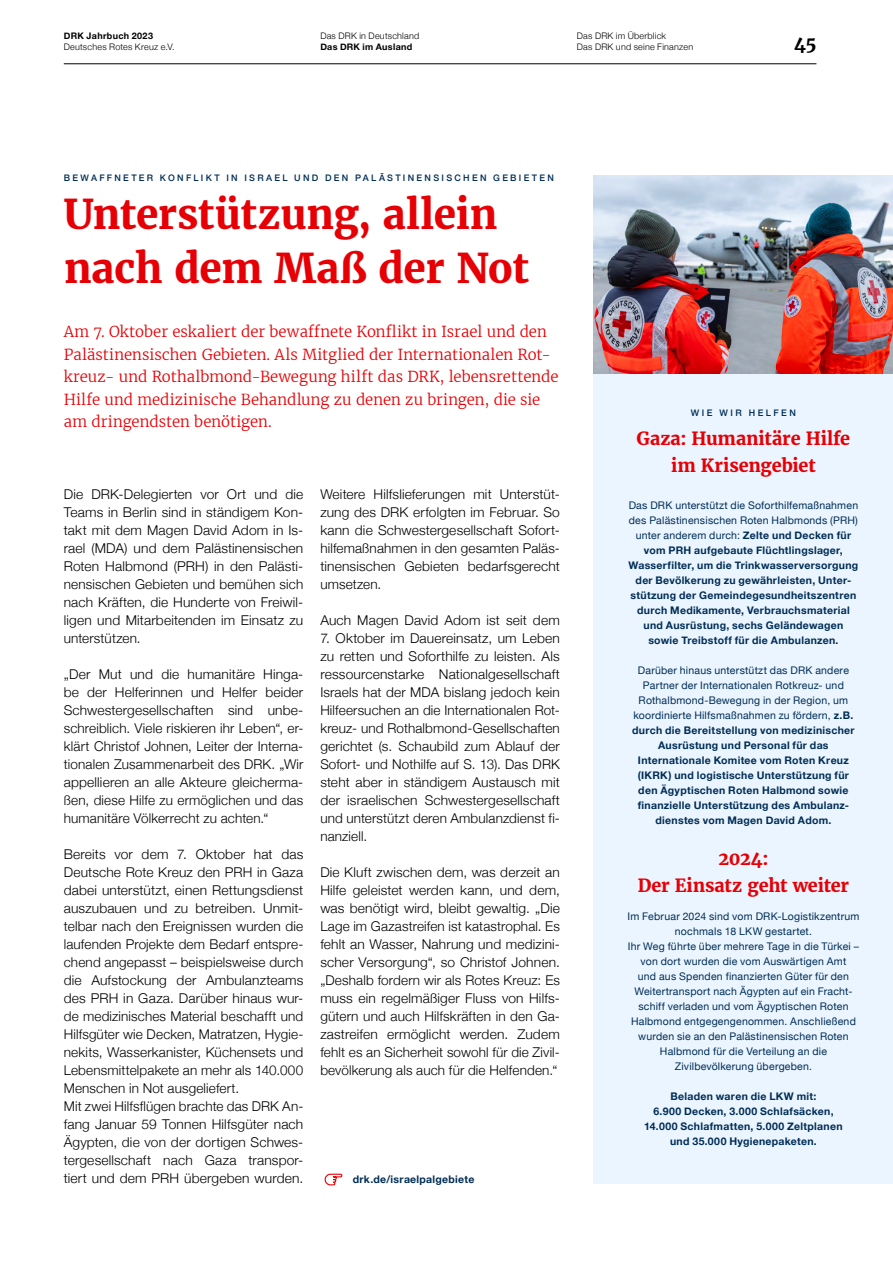
<style>
.page{position:relative;width:893px;height:1263px;background:#fff}
.page>*{position:absolute;margin:0;border:0;box-sizing:border-box;transform-origin:0 0}
.t1{font:700 40.5px/54px "Merriweather";letter-spacing:-.01em;color:#e60005}
.t2{font:700 18px/27px "Merriweather";letter-spacing:-.005em;color:#e60005;text-align:center}
.t3{font:700 18px "Merriweather";color:#000}
.t4{font:300 15px/22.5px "Merriweather";color:#e60005}
.t5{font:300 13.5px/18px "Helvetica Neue";letter-spacing:.01em;color:#000;text-align:justify}
.t6{font:700 10.5px/15px "Helvetica Neue";letter-spacing:.025em;color:#002d55;text-align:center}
.t7{font:10.5px/15px "Helvetica Neue";letter-spacing:.02em;color:#002d55;text-align:center}
.t8{font:300 9px/10.8px "Helvetica Neue";letter-spacing:.025em;color:#000}
.t9{font:500 9px "Helvetica Neue";letter-spacing:.255em;color:#002d55}
.t10{font:700 9px "Helvetica Neue";letter-spacing:.035em;color:#000}
.t11{font:500 9px "Helvetica Neue";letter-spacing:.275em;color:#002d55}
.s1{font-weight:400}
</style>
<div class="page">
<div style="left:594px;top:175px;width:299px;height:1008px;background:#ebf5ff"></div>
<img style="left:594px;top:175px;width:299px;height:198px">
<svg style="left:324px;top:1173px;width:19px;height:13px"></svg>
<hr style="left:64px;top:64px;width:752px;height:1px;background:#000">
<p class="t10" style="left:64px;top:29px;width:91px">DRK Jahrbuch 2023</p>
<p class="t8" style="left:64px;top:41px;width:112px">Deutsches Rotes Kreuz e.V.</p>
<p class="t8" style="left:320px;top:30px;width:100px">Das DRK in Deutschland</p>
<p class="t10" style="left:320px;top:40px;width:93px">Das DRK im Ausland</p>
<p class="t8" style="left:577px;top:30px;width:118px">Das DRK im Überblick<br>Das DRK und seine Finanzen</p>
<h2 class="t3" style="left:794px;top:32px;width:24px">45</h2>
<p class="t9" style="left:64px;top:171px;width:492px">BEWAFFNETER KONFLIKT IN ISRAEL UND DEN PALÄSTINENSISCHEN GEBIETEN</p>
<h1 class="t1" style="left:64px;top:187px;width:467px">Unterstützung, allein nach dem Maß der Not</h1>
<p class="t4" style="left:64px;top:320px;width:496px">Am 7. Oktober eskaliert der bewaffnete Konflikt in Israel und den Palästinensischen Gebieten. Als Mitglied der Internationalen Rot&shy;kreuz- und Rothalbmond-Bewegung hilft das DRK, lebensrettende Hilfe und medizinische Behandlung zu denen zu bringen, die sie am dringendsten benötigen.</p>
<p class="t5" style="left:64px;top:484px;width:241px">Die DRK-Delegierten vor Ort und die Teams in Berlin sind in ständigem Kon&shy;takt mit dem Magen David Adom in Is&shy;rael (MDA) und dem Palästinensischen Roten Halbmond (PRH) in den Palästi&shy;nensischen Gebieten und bemühen sich nach Kräften, die Hunderte von Freiwil&shy;ligen und Mitarbeitenden im Einsatz zu unterstützen.</p>
<p class="t5" style="left:64px;top:664px;width:241px">„Der Mut und die humanitäre Hinga&shy;be der Helferinnen und Helfer beider Schwestergesellschaften sind unbe&shy;schreiblich. Viele riskieren ihr Leben“, er&shy;klärt Christof Johnen, Leiter der Interna&shy;tionalen Zusammenarbeit des DRK. „Wir appellieren an alle Akteure gleicherma&shy;ßen, diese Hilfe zu ermöglichen und das humanitäre Völkerrecht zu achten.“</p>
<p class="t5" style="left:64px;top:844px;width:241px;text-align:left">Bereits vor dem 7. Oktober hat das Deutsche Rote Kreuz den PRH in Gaza dabei unterstützt, einen Rettungsdienst auszubauen und zu betreiben. Unmit&shy;telbar nach den Ereignissen wurden die laufenden Projekte dem Bedarf entspre&shy;chend angepasst – beispielsweise durch die Aufstockung der Ambulanzteams des PRH in Gaza. Darüber hinaus wur&shy;de medizinisches Material beschafft und Hilfsgüter wie Decken, Matratzen, Hygie&shy;nekits, Wasserkanister, Küchensets und Lebensmittelpakete an mehr als 140.000<br>Menschen in Not ausgeliefert.<br>Mit zwei Hilfsflügen brachte das DRK An&shy;fang Januar 59 Tonnen Hilfsgüter nach Ägypten, die von der dortigen Schwes&shy;tergesellschaft nach Gaza transpor&shy;tiert und dem PRH übergeben wurden.</p>
<p class="t5" style="left:320px;top:484px;width:241px">Weitere Hilfslieferungen mit Unterstüt&shy;zung des DRK erfolgten im Februar. So kann die Schwestergesellschaft Sofort&shy;hilfemaßnahmen in den gesamten Paläs&shy;tinensischen Gebieten bedarfsgerecht umsetzen.</p>
<p class="t5" style="left:320px;top:610px;width:241px">Auch Magen David Adom ist seit dem</p>
<p class="t5" style="left:320px;top:628px;width:241px">7. Oktober im Dauereinsatz, um Leben zu retten und Soforthilfe zu leisten. Als ressourcenstarke Nationalgesellschaft Israels hat der MDA bislang jedoch kein Hilfeersuchen an die Internationalen Rot&shy;kreuz- und Rothalbmond-Gesellschaften gerichtet (s. Schaubild zum Ablauf der Sofort- und Nothilfe auf S. 13). Das DRK steht aber in ständigem Austausch mit der israelischen Schwestergesellschaft und unterstützt deren Ambulanzdienst fi&shy;nanziell.</p>
<p class="t5" style="left:320px;top:862px;width:241px">Die Kluft zwischen dem, was derzeit an Hilfe geleistet werden kann, und dem, was benötigt wird, bleibt gewaltig. „Die Lage im Gazastreifen ist katastrophal. Es fehlt an Wasser, Nahrung und medizini&shy;scher Versorgung“, so Christof Johnen. „Deshalb fordern wir als Rotes Kreuz: Es muss ein regelmäßiger Fluss von Hilfs&shy;gütern und auch Hilfskräften in den Ga&shy;zastreifen ermöglicht werden. Zudem fehlt es an Sicherheit sowohl für die Zivil&shy;bevölkerung als auch für die Helfenden.“</p>
<p class="t6" style="left:353px;top:1172px;width:123px">drk.de/israelpalgebiete</p>
<p class="t11" style="left:691px;top:405px;width:106px">WIE WIR HELFEN</p>
<h2 class="t2" style="left:637px;top:425px;width:215px">Gaza: Humanitäre Hilfe im Krisengebiet</h2>
<p class="t6" style="left:628px;top:498px;width:231px"><span class="s1">Das DRK unterstützt die Soforthilfemaßnahmen des Palästinensischen Roten Halbmonds (PRH) unter anderem durch:</span> Zelte und Decken für vom PRH aufgebaute Flüchtlingslager, Wasserfilter, um die Trinkwasserversorgung der Bevölkerung zu gewährleisten, Unter&shy;stützung der Gemeindegesundheitszentren durch Medikamente, Verbrauchsmaterial und Ausrüstung, sechs Geländewagen sowie Treibstoff für die Ambulanzen.</p>
<p class="t6" style="left:632px;top:663px;width:224px"><span class="s1">Darüber hinaus unterstützt das DRK andere Partner der Internationalen Rotkreuz- und Rothalbmond-Bewegung in der Region, um koordinierte Hilfsmaßnahmen zu fördern,</span> z.B. durch die Bereitstellung von medizinischer Ausrüstung und Personal für das Internationale Komitee vom Roten Kreuz (IKRK) und logistische Unterstützung für den Ägyptischen Roten Halbmond sowie finanzielle Unterstützung des Ambulanz&shy;dienstes vom Magen David Adom.</p>
<h2 class="t2" style="left:638px;top:844px;width:213px">2024:<br>Der Einsatz geht weiter</h2>
<p class="t7" style="left:627px;top:909px;width:234px">Im Februar 2024 sind vom DRK-Logistikzentrum nochmals 18 LKW gestartet.<br>Ihr Weg führte über mehrere Tage in die Türkei – von dort wurden die vom Auswärtigen Amt<br>und aus Spenden finanzierten Güter für den Weitertransport nach Ägypten auf ein Fracht&shy;schiff verladen und vom Ägyptischen Roten Halbmond entgegengenommen. Anschließend wurden sie an den Palästinensischen Roten Halbmond für die Verteilung an die Zivilbevölkerung übergeben.</p>
<p class="t6" style="left:644px;top:1089px;width:200px">Beladen waren die LKW mit:<br>6.900 Decken, 3.000 Schlafsäcken,<br>14.000 Schlafmatten, 5.000 Zeltplanen und 35.000 Hygienepaketen.</p>
</div>
